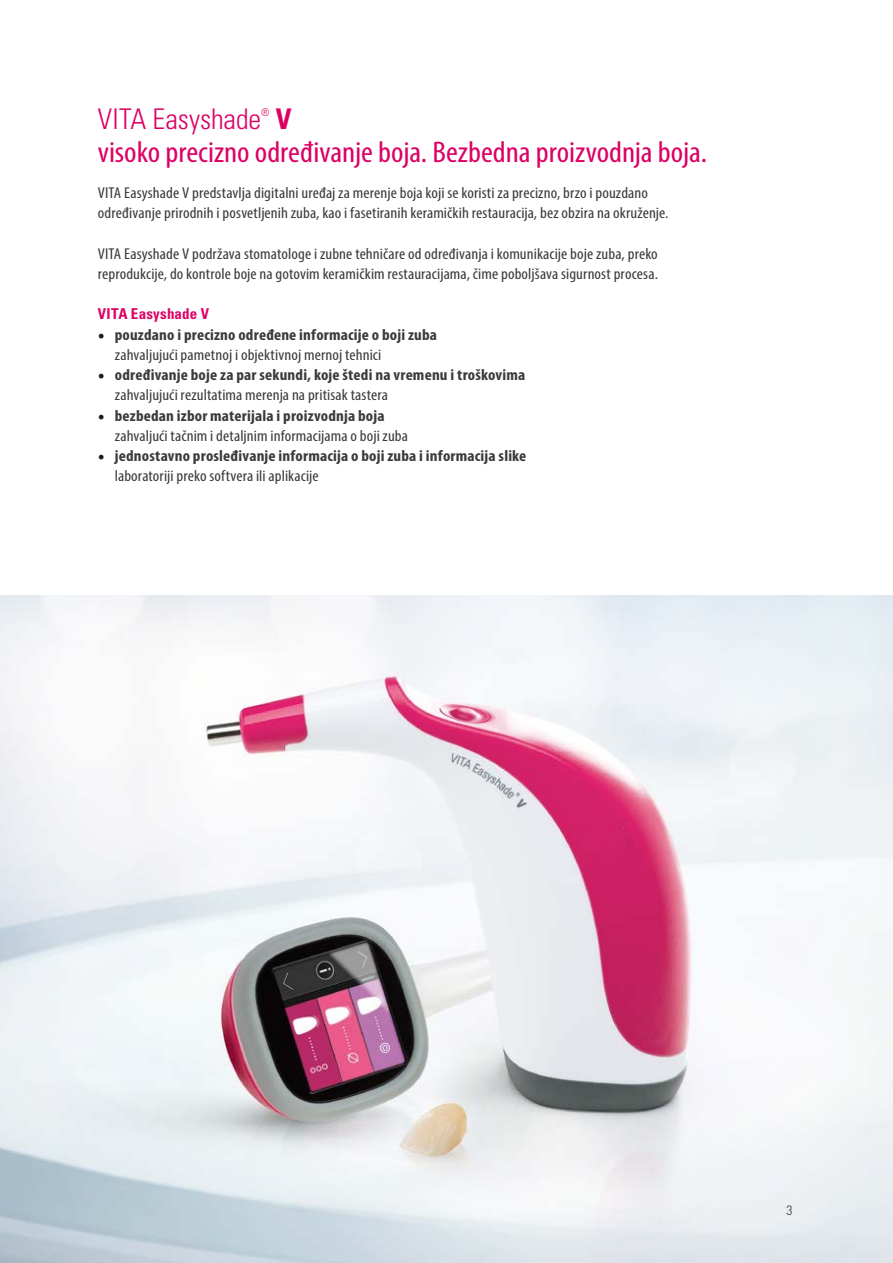
<style>
.page{position:relative;width:893px;height:1263px;background:#fff}
.page>*{position:absolute;margin:0;border:0;box-sizing:border-box;transform-origin:0 0}
.t1{font:condensed 30px "Myriad Pro";color:#dd0064;scale:1.08 1}
.t2{font:300 condensed 28.5px "Univers";letter-spacing:-.005em;color:#dd0064}
.t3{font:700 condensed 28.5px "Univers";color:#dd0064}
.t4{font:condensed 15.75px/20.2px "Myriad Pro";letter-spacing:.005em;color:#3b3b3a;scale:1.08 1}
.t5{font:700 condensed 15.75px/20.2px "Myriad Pro";letter-spacing:.01em;color:#3b3b3a;scale:1.08 1}
.t6{font:700 condensed 15px "Univers";letter-spacing:.01em;color:#dd0064}
.t7{font:300 condensed 13.5px "Univers";color:#3b3b3a}
.t8{font:300 condensed 10.5px "Univers";color:#dd0064}
.s1{font-family:"Minion Pro";font-weight:400;font-stretch:normal;font-size:18px;color:#1a1a1a}
.s2{font-weight:400}
.s3{font-family:"Minion Pro";font-stretch:normal;font-size:18px;color:#1a1a1a}
.s4{font-weight:700}
</style>
<div class="page">
<img style="left:0;top:595px;width:893px;height:668px">
<h2 class="t2" style="left:98px;top:102px;width:165px">VITA Easyshade</h2>
<p class="t8" style="left:261px;top:106px;width:10px">®</p>
<h2 class="t3" style="left:276px;top:101px;width:17px">V</h2>
<h1 class="t1" style="left:98px;top:134px;width:565px">visoko precizno određivanje boja. Bezbedna proizvodnja boja.</h1>
<p class="t4" style="left:98px;top:182px;width:530px">VITA Easyshade V predstavlja digitalni uređaj za merenje boja koji se koristi za precizno, brzo i pouzdano određivanje prirodnih i posvetljenih zuba, kao i fasetiranih keramičkih restauracija, bez obzira na okruženje.</p>
<p class="t4" style="left:98px;top:243px;width:520px">VITA Easyshade V podržava stomatologe i zubne tehničare od određivanja i komunikacije boje zuba, preko reprodukcije, do kontrole boje na gotovim keramičkim restauracijama, čime poboljšava sigurnost procesa.</p>
<p class="t6" style="left:98px;top:305px;width:113px">VITA Easyshade V</p>
<p class="t5" style="left:115px;top:324px;width:300px;text-indent:-17px"><span class="s1">•</span> pouzdano i precizno određene informacije o boji zuba <span class="s2">zahvaljujući pametnoj i objektivnoj mernoj tehnici</span></p>
<p class="t5" style="left:115px;top:365px;width:382px;text-indent:-17px"><span class="s1">•</span> određivanje boje za par sekundi, koje štedi na vremenu i troškovima <span class="s2">zahvaljujući rezultatima merenja na pritisak tastera</span></p>
<p class="t4" style="left:115px;top:405px;width:273px;text-indent:-17px"><span class="s3">•</span> <span class="s4">bezbedan izbor materijala i proizvodnja boja </span>zahvaljući tačnim i detaljnim informacijama o boji zuba</p>
<p class="t5" style="left:115px;top:446px;width:383px;text-indent:-17px"><span class="s1">•</span> jednostavno prosleđivanje informacija o boji zuba i informacija slike <span class="s2">laboratoriji preko softvera ili aplikacije</span></p>
<p class="t7" style="left:786px;top:1202px;width:7px">3</p>
</div>
